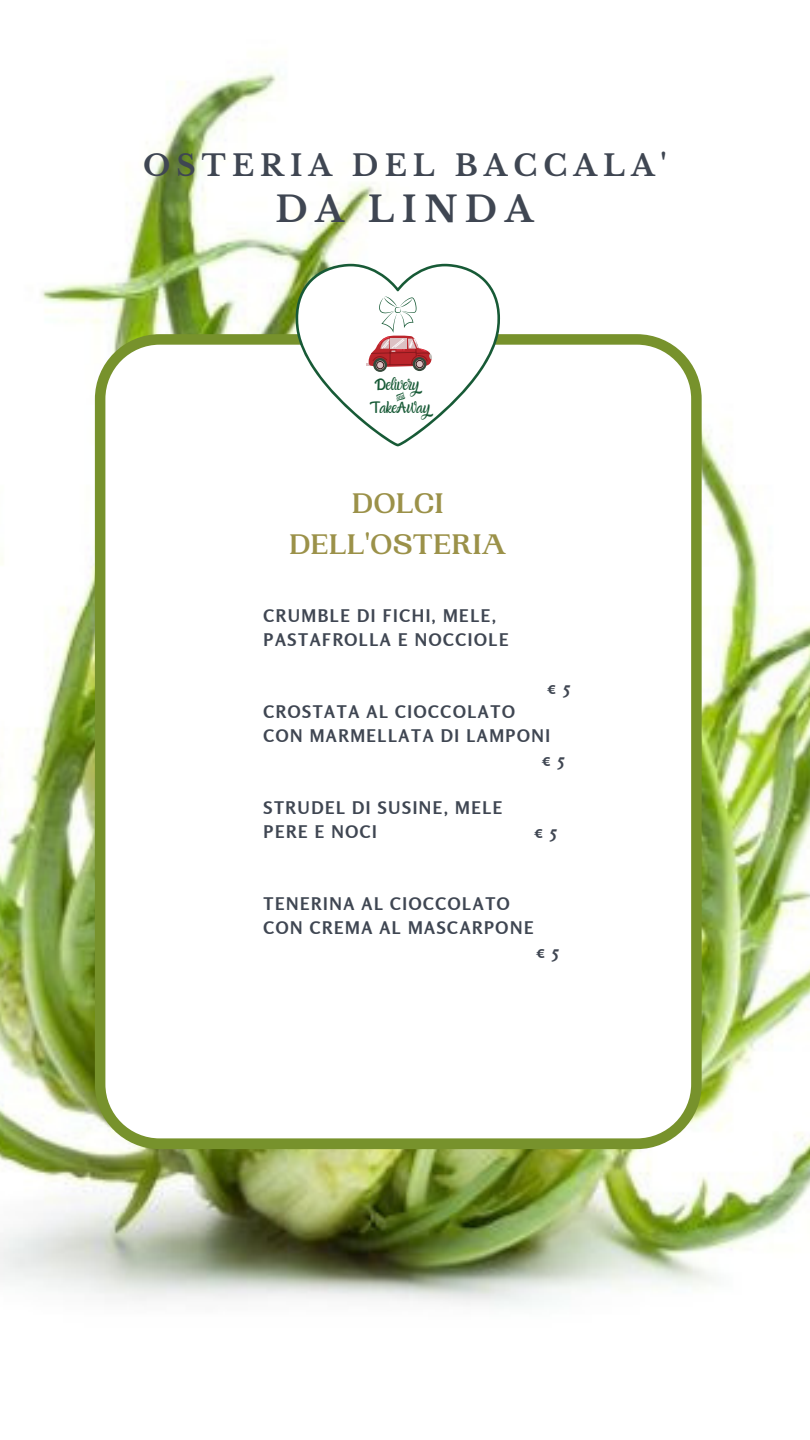
<style>
.page{position:relative;width:810px;height:1440px;background:#fff}
.page>*{position:absolute;margin:0;border:0;box-sizing:border-box;transform-origin:0 0}
.t1{font:700 35.2px "Libre Baskerville";letter-spacing:.21em;color:#3f4652}
.t2{font:700 29.8px/41.2px "PP Woodland";color:#9b9149;text-align:center}
.t3{font:700 29px "Libre Baskerville";letter-spacing:.21em;color:#3f4652}
.t4{font:700 17.4px/24px "Rosario";letter-spacing:.09em;color:#3f4652}
.t5{font:12px/12.5px "Amazone";color:#175a36;text-align:center}
</style>
<div class="page">
<img style="left:0;top:69px;width:810px;height:1238px">
<svg style="left:95px;top:334px;width:607px;height:815px"></svg>
<svg style="left:293px;top:263px;width:210px;height:183px"></svg>
<h3 class="t3" style="left:143px;top:148px;width:525px">OSTERIA DEL BACCALA'</h3>
<h1 class="t1" style="left:275px;top:187px;width:259px">DA LINDA</h1>
<p class="t5" style="left:377px;top:380px;width:44px">Delivery &amp;</p>
<p class="t5" style="left:372px;top:402px;width:60px">TakeAway</p>
<h2 class="t2" style="left:289px;top:484px;width:219px">DOLCI<br>DELL'OSTERIA</h2>
<p class="t4" style="left:263px;top:603px;width:247px">CRUMBLE DI FICHI, MELE,<br>PASTAFROLLA E NOCCIOLE</p>
<p class="t4" style="left:547px;top:675px;width:24px">€ 5</p>
<p class="t4" style="left:263px;top:699px;width:253px">CROSTATA AL CIOCCOLATO</p>
<p class="t4" style="left:263px;top:723px;width:288px">CON MARMELLATA DI LAMPONI</p>
<p class="t4" style="left:542px;top:747px;width:24px">€ 5</p>
<p class="t4" style="left:263px;top:795px;width:241px">STRUDEL DI SUSINE, MELE<br>PERE E NOCI</p>
<p class="t4" style="left:534px;top:819px;width:24px">€ 5</p>
<p class="t4" style="left:263px;top:891px;width:272px">TENERINA AL CIOCCOLATO<br>CON CREMA AL MASCARPONE</p>
<p class="t4" style="left:536px;top:939px;width:24px">€ 5</p>
</div>
